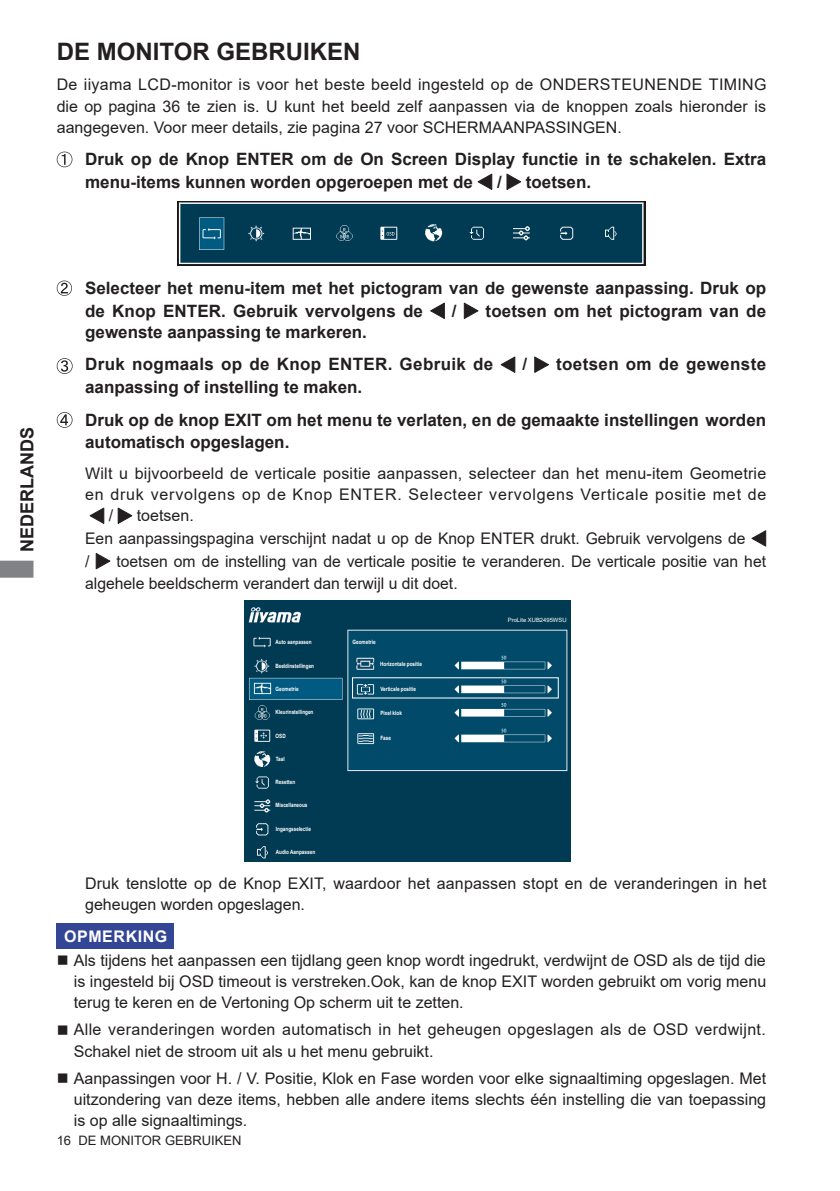
<style>
.page{position:relative;width:840px;height:1191px;background:#fff}
.page>*{position:absolute;margin:0;border:0;box-sizing:border-box;transform-origin:0 0}
.t1{font:700 24px "Arial";color:#231f20}
.t2{font:700 18px "Arial";color:#231f20}
.t3{font:700 17px/22.6px "Arial";color:#231f20}
.t4{font:700 17px/32.6px "Arial";letter-spacing:.02em;color:#231f20}
.t5{font:16px/21.2px "Arial";color:#231f20;text-align:justify}
.t6{font:16px/21.2px "Arial";letter-spacing:.02em;color:#231f20}
.t7{font:16px "Arial";letter-spacing:.05em;color:#231f20}
.t8{font:700 16px "Arial";letter-spacing:.035em;color:#fff}
.t9{font:13px "Arial";color:#231f20}
.t10{font:700 5.8px "Arial";color:#fff;scale:.8 1}
.t11{font:5.8px "Arial";color:#fff}
</style>
<div class="page">
<svg style="left:0;top:560px;width:33px;height:17px"></svg>
<svg style="left:57px;top:152px;width:15px;height:15px"></svg>
<svg style="left:477px;top:174px;width:15px;height:16px"></svg>
<svg style="left:506px;top:174px;width:15px;height:16px"></svg>
<svg style="left:57px;top:280px;width:15px;height:16px"></svg>
<svg style="left:430px;top:303px;width:14px;height:16px"></svg>
<svg style="left:463px;top:303px;width:15px;height:16px"></svg>
<svg style="left:57px;top:358px;width:15px;height:16px"></svg>
<svg style="left:500px;top:356px;width:15px;height:17px"></svg>
<svg style="left:534px;top:356px;width:14px;height:17px"></svg>
<svg style="left:57px;top:412px;width:15px;height:16px"></svg>
<svg style="left:90px;top:507px;width:14px;height:17px"></svg>
<svg style="left:118px;top:507px;width:14px;height:17px"></svg>
<svg style="left:751px;top:530px;width:14px;height:16px"></svg>
<svg style="left:96px;top:553px;width:14px;height:16px"></svg>
<img style="left:177px;top:201px;width:468px;height:65px">
<img style="left:245px;top:600px;width:325px;height:261px">
<div style="left:57px;top:922px;width:117px;height:26px;background:#334595"></div>
<h1 class="t1" style="left:57px;top:35px;width:305px">DE MONITOR GEBRUIKEN</h1>
<p class="t5" style="left:57px;top:74px;width:710px">De iiyama LCD-monitor is voor het beste beeld ingesteld op de ONDERSTEUNENDE TIMING die op pagina 36 te zien is. U kunt het beeld zelf aanpassen via de knoppen zoals hieronder is aangegeven. Voor meer details, zie pagina 27 voor SCHERMAANPASSINGEN.</p>
<p class="t3" style="left:85px;top:148px;width:682px">Druk op de Knop ENTER om de On Screen Display functie in te schakelen. Extra menu-items kunnen worden opgeroepen met de</p>
<p class="t3" style="left:496px;top:170px;width:6px">/</p>
<p class="t3" style="left:525px;top:170px;width:67px">toetsen.</p>
<p class="t2" style="left:14px;top:551px;width:126px;rotate:-90deg">NEDERLANDS</p>
<p class="t3" style="left:85px;top:277px;width:682px">Selecteer het menu-item met het pictogram van de gewenste aanpassing. Druk op de Knop ENTER. Gebruik vervolgens de</p>
<p class="t3" style="left:451px;top:299px;width:6px">/</p>
<p class="t3" style="left:485px;top:299px;width:282px">toetsen om het pictogram van de</p>
<p class="t4" style="left:85px;top:316px;width:409px">gewenste aanpassing te markeren.<br>Druk nogmaals op de Knop ENTER. Gebruik de</p>
<p class="t3" style="left:522px;top:353px;width:6px">/</p>
<p class="t4" style="left:555px;top:348px;width:211px">toetsen om de gewenste</p>
<p class="t3" style="left:85px;top:371px;width:682px;line-height:32.6px">aanpassing of instelling te maken.<br>Druk op de knop EXIT om het menu te verlaten, en de gemaakte instellingen worden</p>
<p class="t3" style="left:85px;top:431px;width:206px">automatisch opgeslagen.</p>
<p class="t5" style="left:85px;top:462px;width:682px">Wilt u bijvoorbeeld de verticale positie aanpassen, selecteer dan het menu-item Geometrie</p>
<p class="t7" style="left:85px;top:483px;width:682px">en druk vervolgens op de Knop ENTER. Selecteer vervolgens Verticale positie met de</p>
<p class="t5" style="left:109px;top:505px;width:6px">/</p>
<p class="t5" style="left:85px;top:504px;width:661px;line-height:22.6px;text-align:left;text-indent:52px">toetsen.<br>Een aanpassingspagina verschijnt nadat u op de Knop ENTER drukt. Gebruik vervolgens de /</p>
<p class="t5" style="left:85px;top:550px;width:682px;line-height:22.6px;text-indent:31px">toetsen om de instelling van de verticale positie te veranderen. De verticale positie van het algehele beeldscherm verandert dan terwijl u dit doet.</p>
<p class="t10" style="left:275px;top:638px;width:47px">Auto aanpassen</p>
<p class="t10" style="left:275px;top:661px;width:50px">Beeldinstellingen</p>
<p class="t10" style="left:275px;top:684px;width:30px">Geometrie</p>
<p class="t10" style="left:275px;top:708px;width:49px">Kleurinstellingen</p>
<p class="t10" style="left:275px;top:731px;width:14px">OSD</p>
<p class="t10" style="left:275px;top:754px;width:13px">Taal</p>
<p class="t10" style="left:275px;top:777px;width:26px">Resetten</p>
<p class="t10" style="left:275px;top:801px;width:41px">Miscellaneous</p>
<p class="t10" style="left:276px;top:824px;width:45px">Ingangsselectie</p>
<p class="t10" style="left:276px;top:847px;width:51px">Audio Aanpassen</p>
<p class="t10" style="left:352px;top:638px;width:30px">Geometrie</p>
<p class="t10" style="left:380px;top:660px;width:54px">Horizontale positie</p>
<p class="t10" style="left:380px;top:685px;width:46px">Verticale positie</p>
<p class="t10" style="left:380px;top:709px;width:28px">Pixel klok</p>
<p class="t10" style="left:380px;top:734px;width:15px">Fase</p>
<p class="t11" style="left:507px;top:616px;width:60px">ProLite XUB2495WSU</p>
<p class="t5" style="left:85px;top:872px;width:682px">Druk tenslotte op de Knop EXIT, waardoor het aanpassen stopt en de veranderingen in het geheugen worden opgeslagen.</p>
<p class="t8" style="left:64px;top:924px;width:105px">OPMERKING</p>
<p class="t5" style="left:74px;top:949px;width:693px;text-indent:-17px">■ Als tijdens het aanpassen een tijdlang geen knop wordt ingedrukt, verdwijnt de OSD als de tijd die is ingesteld bij OSD timeout is verstreken.Ook, kan de knop EXIT worden gebruikt om vorig menu terug te keren en de Vertoning Op scherm uit te zetten.</p>
<p class="t6" style="left:74px;top:1019px;width:693px;text-indent:-17px">■ Alle veranderingen worden automatisch in het geheugen opgeslagen als de OSD verdwijnt.<br>Schakel niet de stroom uit als u het menu gebruikt.</p>
<p class="t5" style="left:74px;top:1067px;width:693px;text-indent:-17px">■ Aanpassingen voor H. / V. Positie, Klok en Fase worden voor elke signaaltiming opgeslagen. Met uitzondering van deze items, hebben alle andere items slechts één instelling die van toepassing is op alle signaaltimings.</p>
<p class="t9" style="left:57px;top:1131px;width:186px">16 DE MONITOR GEBRUIKEN</p>
</div>
